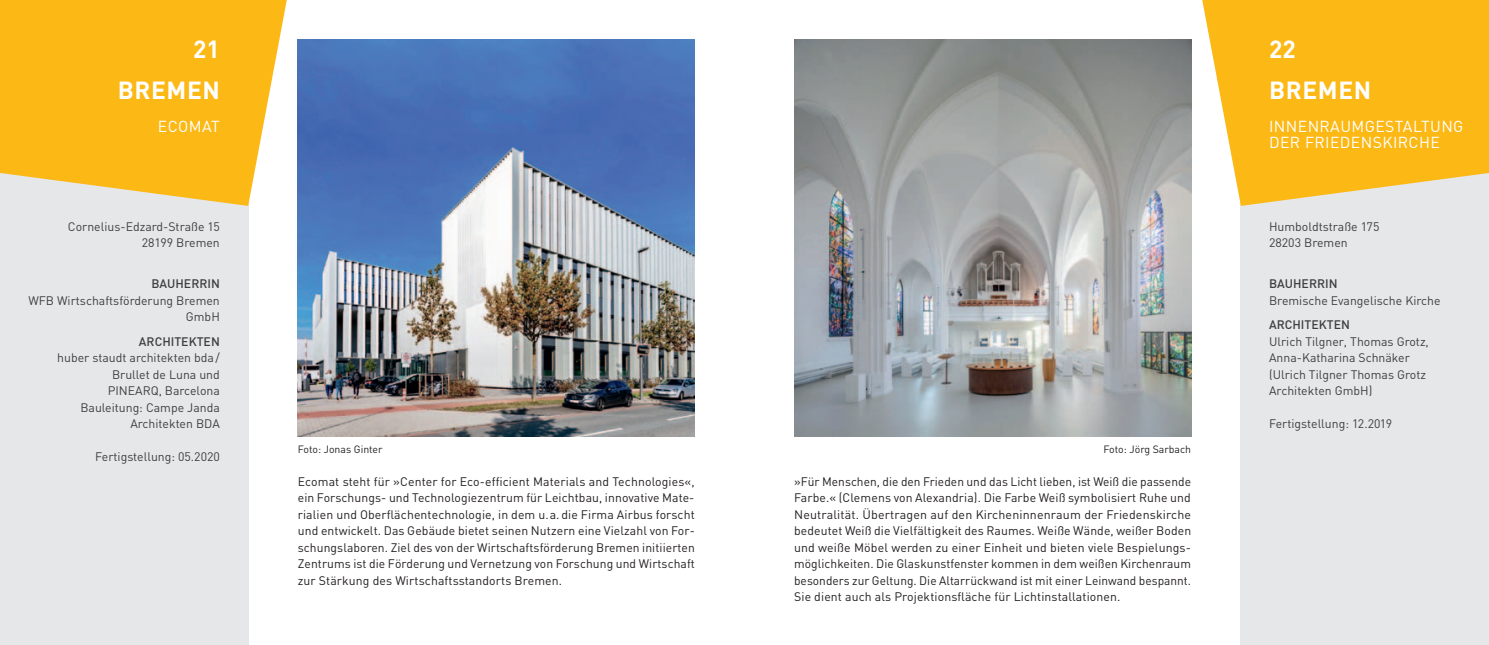
<style>
.page{position:relative;width:1489px;height:645px;background:#fff}
.page>*{position:absolute;margin:0;border:0;box-sizing:border-box;transform-origin:0 0}
.t1{font:700 24.5px "DIN";letter-spacing:.025em;color:#fff}
.t2{font:15.75px/16.4px "DIN";letter-spacing:.025em;color:#fff}
.t3{font:12.25px/16.4px "DIN";letter-spacing:.01em;color:#231f20;text-align:justify}
.t4{font:12.25px/16.4px "DIN";color:#3e3e3f;text-align:right}
.t5{font:500 12.25px "DIN";color:#3e3e3f}
.t6{font:10.5px "DIN";color:#231f20}
</style>
<div class="page">
<div style="left:1240px;top:164px;width:248px;height:481px;background:#e6e7e9"></div>
<div style="left:0;top:164px;width:248px;height:481px;background:#e6e7e9"></div>
<svg style="left:1202px;top:0;width:286px;height:206px;background:#fac033"></svg>
<svg style="left:0;top:0;width:287px;height:206px;background:#fabf30"></svg>
<img style="left:794px;top:40px;width:397px;height:397px">
<img style="left:298px;top:40px;width:396px;height:397px">
<h1 class="t1" style="left:193px;top:33px;width:28px">21</h1>
<h1 class="t1" style="left:1268px;top:33px;width:28px">22</h1>
<h1 class="t1" style="left:118px;top:74px;width:104px">BREMEN</h1>
<p class="t2" style="left:158px;top:118px;width:63px">ECOMAT</p>
<p class="t4" style="left:68px;top:218px;width:153px">Cornelius-Edzard-Straße 15<br>28199 Bremen</p>
<p class="t5" style="left:151px;top:276px;width:70px">BAUHERRIN</p>
<p class="t4" style="left:28px;top:292px;width:193px">WFB Wirtschaftsförderung Bremen<br>GmbH</p>
<p class="t5" style="left:139px;top:334px;width:82px">ARCHITEKTEN</p>
<p class="t4" style="left:57px;top:350px;width:164px">huber staudt architekten bda/<br>Brullet de Luna und<br>PINEARQ, Barcelona<br>Bauleitung: Campe Janda<br>Architekten BDA</p>
<p class="t4" style="left:95px;top:448px;width:126px">Fertigstellung: 05.2020</p>
<p class="t6" style="left:298px;top:443px;width:86px">Foto: Jonas Ginter</p>
<p class="t3" style="left:298px;top:473px;width:398px">Ecomat steht für »Center for Eco-efficient Materials and Technologies«, ein Forschungs- und Technologiezentrum für Leichtbau, innovative Mate&shy;rialien und Oberflächentechnologie, in dem u.a. die Firma Airbus forscht und entwickelt. Das Gebäude bietet seinen Nutzern eine Vielzahl von For&shy;schungslaboren. Ziel des von der Wirtschaftsförderung Bremen initiierten Zentrums ist die Förderung und Vernetzung von Forschung und Wirtschaft zur Stärkung des Wirtschaftsstandorts Bremen.</p>
<p class="t6" style="left:1103px;top:443px;width:89px">Foto: Jörg Sarbach</p>
<p class="t3" style="left:794px;top:473px;width:398px">»Für Menschen, die den Frieden und das Licht lieben, ist Weiß die passende Farbe.« (Clemens von Alexandria). Die Farbe Weiß symbolisiert Ruhe und Neutralität. Ü bertragen auf den Kircheninnenraum der Friedenskirche bedeutet Weiß die Vielfältigkeit des Raumes. Weiße Wände, weißer Boden und weiße Möbel werden zu einer Einheit und bieten viele Bespielungs&shy;möglichkeiten. Die Glaskunstfenster kommen in dem weißen Kirchenraum besonders zur Geltung. Die Altarrückwand ist mit einer Leinwand bespannt.<br>Sie dient auch als Projektionsfläche für Lichtinstallationen.</p>
<h1 class="t1" style="left:1268px;top:74px;width:104px">BREMEN</h1>
<p class="t2" style="left:1268px;top:118px;width:17px">Innenraumgestaltung der</p>
<p class="t2" style="left:1304px;top:134px;width:20px">Friedenskirche</p>
<p class="t4" style="left:1268px;top:218px;width:112px;text-align:left">Humboldtstraße 175<br>28203 Bremen</p>
<p class="t5" style="left:1268px;top:276px;width:70px">BAUHERRIN</p>
<p class="t4" style="left:1268px;top:292px;width:173px">Bremische Evangelische Kirche</p>
<p class="t5" style="left:1268px;top:317px;width:82px">ARCHITEKTEN</p>
<p class="t4" style="left:1268px;top:333px;width:161px;text-align:left">Ulrich Tilgner, Thomas Grotz,<br>Anna-Katharina Schnäker (Ulrich Tilgner Thomas Grotz<br>Architekten GmbH)</p>
<p class="t4" style="left:1268px;top:415px;width:124px">Fertigstellung: 12.2019</p>
</div>
